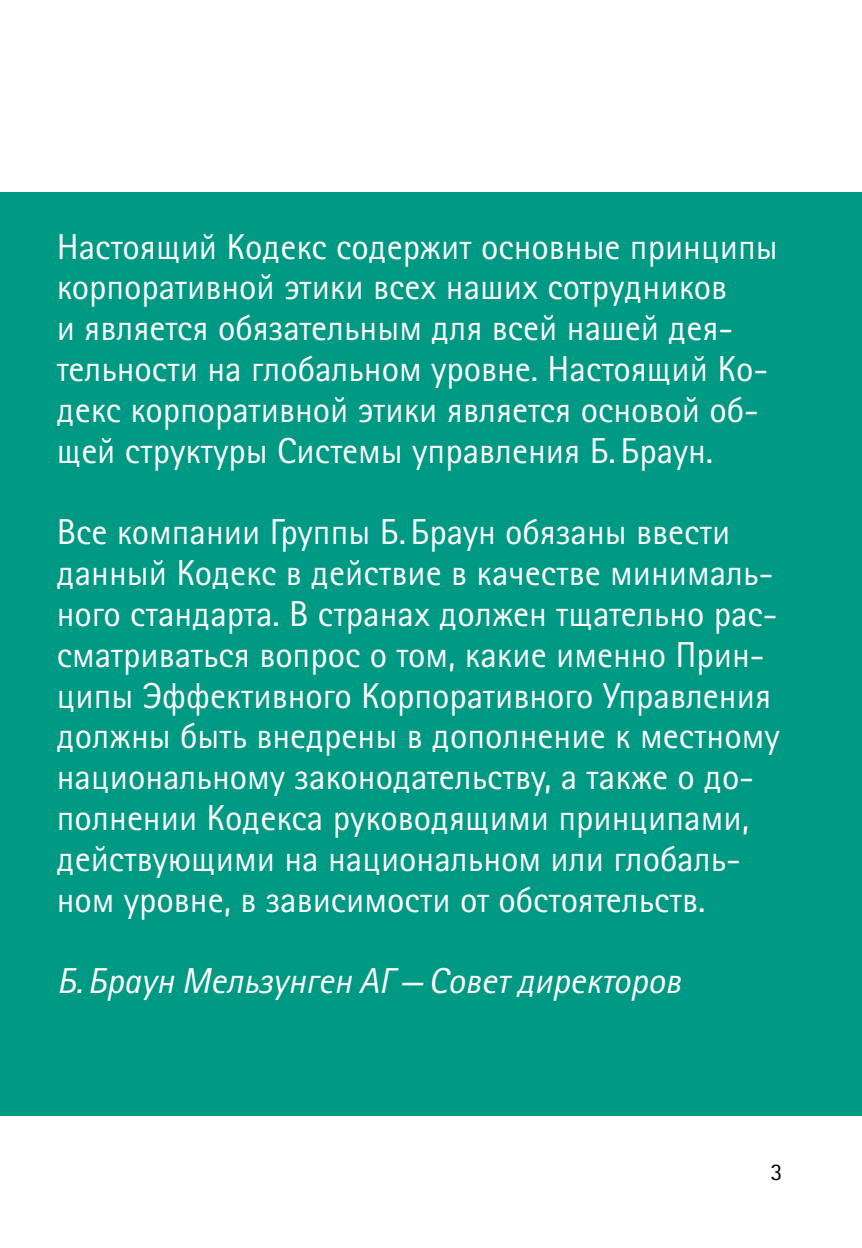
<style>
.page{position:relative;width:862px;height:1248px;background:#fff}
.page>*{position:absolute;margin:0;border:0;box-sizing:border-box;transform-origin:0 0}
.t1{font:36px/40.8px "Rotis Sans Serif Pro Cyr";color:#fff}
.t2{font:italic 36px "Rotis Sans Serif Pro Cyr";color:#fff}
.t3{font:24px "Rotis Sans Serif Pro Cyr";color:#000}
</style>
<div class="page">
<div style="left:0;top:193px;width:862px;height:922px;background:#009984"></div>
<p class="t1" style="left:57px;top:226px;width:722px">Настоящий Кодекс содержит основные принципы корпоративной этики всех наших сотрудников<br>и является обязательным для всей нашей дея&shy;тельности на глобальном уровне. Настоящий Ко&shy;декс корпоративной этики является основой об&shy;щей структуры Системы управления Б.Браун.</p>
<p class="t1" style="left:57px;top:512px;width:724px">Все компании Группы Б.Браун обязаны ввести данный Кодекс в действие в качестве минималь&shy;ного стандарта. В странах должен тщательно рас&shy;сматриваться вопрос о том, какие именно Прин&shy;ципы Эффективного Корпоративного Управления должны быть внедрены в дополнение к местному национальному законодательству, а также о до&shy;полнении Кодекса руководящими принципами, действующими на национальном или глобаль&shy;ном уровне, в зависимости от обстоятельств.</p>
<p class="t2" style="left:57px;top:959px;width:625px">Б.Браун Мельзунген АГ—Совет директоров</p>
<p class="t3" style="left:770px;top:1157px;width:13px">3</p>
</div>
